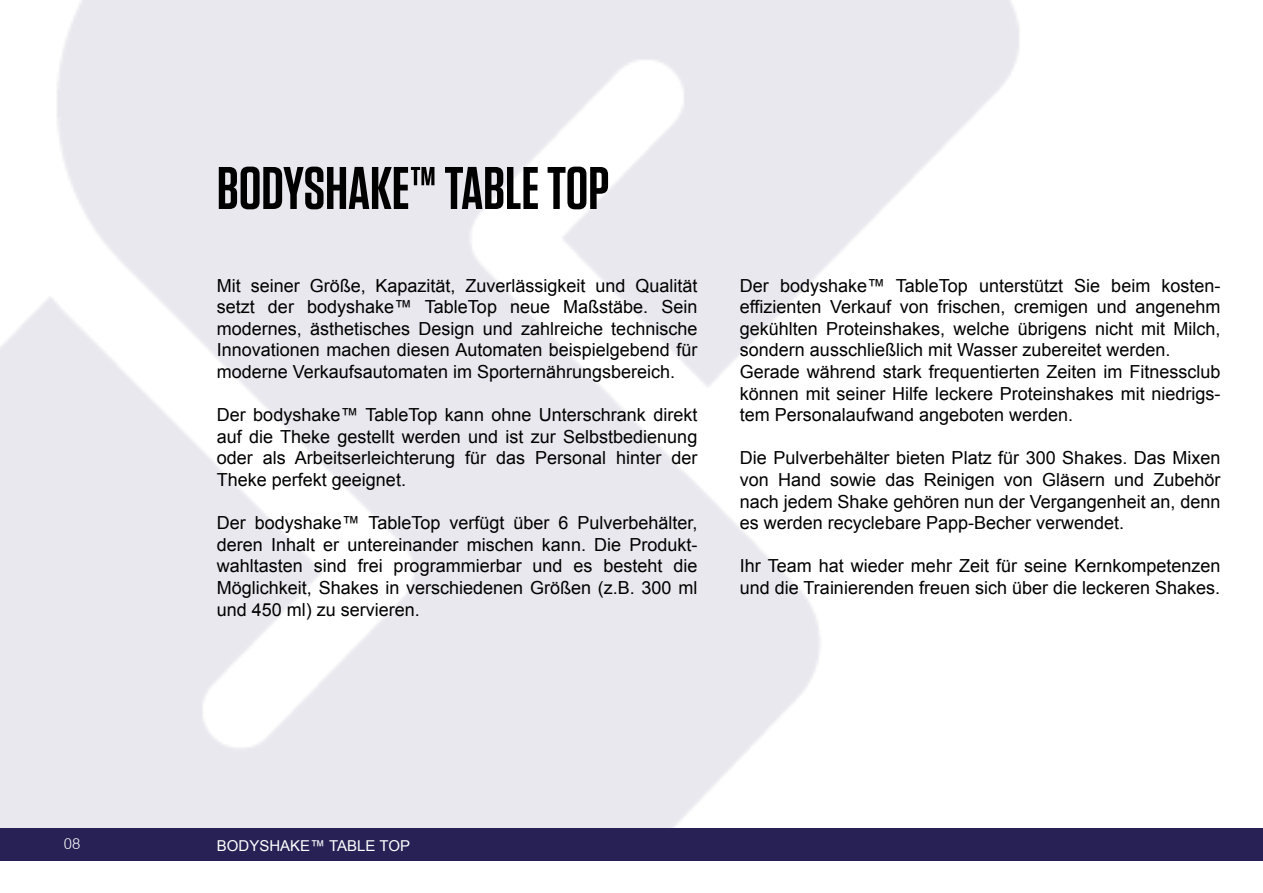
<style>
.page{position:relative;width:1263px;height:893px;background:#fff}
.page>*{position:absolute;margin:0;border:0;box-sizing:border-box;transform-origin:0 0}
.t1{font:600 60px "Tungsten";color:#000}
.t2{font:18px/21.6px "Arial";color:#000;text-align:justify}
.t3{font:15px "Arial";color:#fff}
.t4{font:300 15px "Arial Rounded MT";color:#fff}
</style>
<div class="page">
<div style="left:0;top:828px;width:1263px;height:33px;background:#272155"></div>
<h1 class="t1" style="left:217px;top:157px;width:352px">BODYSHAKE™ TABLE TOP</h1>
<p class="t2" style="left:217px;top:275px;width:482px">Mit seiner Größe, Kapazität, Zuverlässigkeit und Qualität setzt der bodyshake™ TableTop neue Maßstäbe. Sein modernes, ästhetisches Design und zahlreiche technische Innovationen machen diesen Automaten beispielgebend für moderne Verkaufsautomaten im Sporternährungsbereich.</p>
<p class="t2" style="left:217px;top:404px;width:482px">Der bodyshake™ TableTop kann ohne Unterschrank direkt auf die Theke gestellt werden und ist zur Selbstbedienung oder als Arbeitserleichterung für das Personal hinter der Theke perfekt geeignet.</p>
<p class="t2" style="left:217px;top:512px;width:482px">Der bodyshake™ TableTop verfügt über 6 Pulverbehälter, deren Inhalt er untereinander mischen kann. Die Produkt&shy;wahltasten sind frei programmierbar und es besteht die Möglichkeit, Shakes in verschiedenen Größen (z.B. 300 ml und 450 ml) zu servieren.</p>
<p class="t2" style="left:740px;top:275px;width:482px;text-align:left">Der bodyshake™ TableTop unterstützt Sie beim kosten&shy;effizienten Verkauf von frischen, cremigen und angenehm gekühlten Proteinshakes, welche übrigens nicht mit Milch, sondern ausschließlich mit Wasser zubereitet werden.<br>Gerade während stark frequentierten Zeiten im Fitnessclub können mit seiner H ilfe leckere Proteinshakes mit niedrigs&shy;tem Personalaufwand angeboten werden.</p>
<p class="t2" style="left:740px;top:447px;width:482px">Die Pulverbehälter bieten Platz für 300 Shakes. Das Mixen von Hand sowie das Reinigen von Gläsern und Zubehör nach jedem Shake gehören nun der Vergangenheit an, denn es werden recyclebare Papp-Becher verwendet.</p>
<p class="t2" style="left:740px;top:555px;width:482px">Ihr Team hat wieder mehr Zeit für seine Kernkompetenzen und die Trainierenden freuen sich über die leckeren Shakes.</p>
<p class="t4" style="left:64px;top:835px;width:18px">08</p>
<p class="t3" style="left:217px;top:836px;width:12px">bod</p>
<p class="t3" style="left:249px;top:836px;width:42px">ys hake</p>
<p class="t3" style="left:310px;top:836px;width:38px">™ Table</p>
<p class="t3" style="left:379px;top:836px;width:11px">top</p>
</div>
